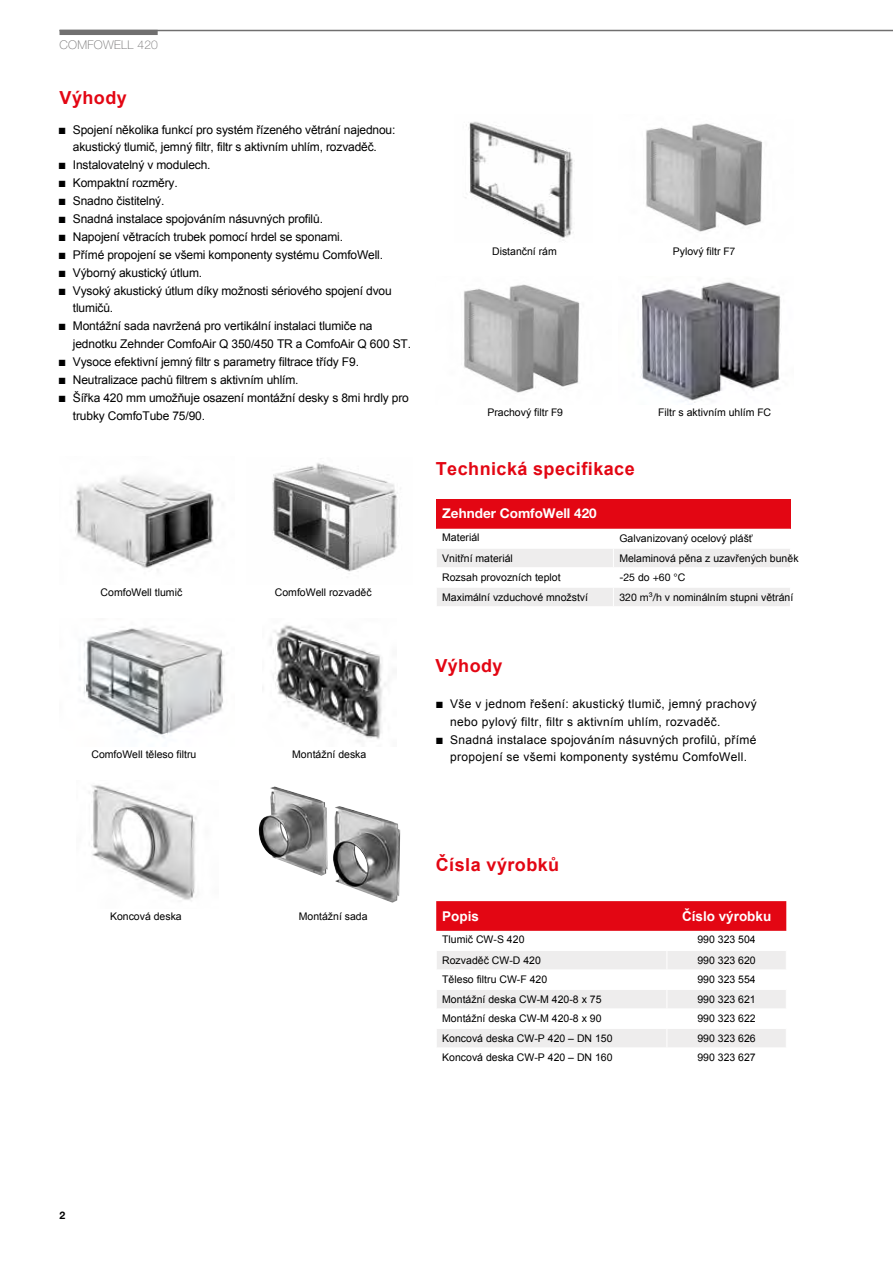
<style>
.page{position:relative;width:893px;height:1263px;background:#fff}
.page>*{position:absolute;margin:0;border:0;box-sizing:border-box;transform-origin:0 0}
.t1{font:700 18px "Arial";letter-spacing:.025em;color:#e30613}
.t2{font:700 13.5px "Helvetica Neue LTW1 G";color:#fff}
.t3{font:700 13.5px "Arial";color:#fff}
.t4{font:12px/17.1px "Arial";letter-spacing:-.01em;color:#000}
.t5{font:12px/17.5px "Arial";letter-spacing:.025em;color:#000}
.t6{font:100 12px "Helvetica Neue LTW1 G";letter-spacing:.025em;color:#706f6f}
.t7{font:10.5px "Arial";color:#000}
.t8{font:10.5px "Helvetica Neuefor Zehnder";color:#000}
.t9{font:700 10.5px "Helvetica Neue LTW1 G";color:#000}
.s1{font-family:"Helvetica Neuefor Zehnder"}
.s2{font-family:"Arial"}
</style>
<div class="page">
<hr style="left:60px;top:30px;width:833px;height:1px;background:#706f6f">
<div style="left:60px;top:30px;width:98px;height:5px;background:#706f6f"></div>
<img style="left:272px;top:463px;width:126px;height:109px">
<img style="left:75px;top:476px;width:144px;height:94px">
<img style="left:79px;top:628px;width:146px;height:110px">
<img style="left:270px;top:625px;width:116px;height:117px">
<img style="left:89px;top:785px;width:108px;height:116px">
<img style="left:258px;top:786px;width:142px;height:117px">
<img style="left:465px;top:121px;width:109px;height:120px">
<img style="left:646px;top:123px;width:116px;height:109px">
<img style="left:464px;top:284px;width:116px;height:109px">
<img style="left:641px;top:282px;width:140px;height:121px">
<div style="left:436px;top:499px;width:354px;height:30px;background:#e30613"></div>
<svg style="left:437px;top:549px;width:353px;height:57px"></svg>
<svg style="left:436px;top:901px;width:350px;height:30px;background:#e30815"></svg>
<div style="left:437px;top:951px;width:349px;height:18px;background:#eeeded"></div>
<svg style="left:437px;top:990px;width:349px;height:57px"></svg>
<p class="t6" style="left:60px;top:37px;width:100px">COMFOWELL 420</p>
<h1 class="t1" style="left:60px;top:86px;width:69px">Výhody</h1>
<p class="t4" style="left:58px;top:121px;width:339px;text-align:center"><span class="s1">■</span> Spojení několika funkcí pro systém řízeného větrání najednou: akustický tlumič, jemný filtr, filtr s aktivním uhlím, rozvaděč.</p>
<p class="t4" style="left:58px;top:157px;width:154px"><span class="s1">■</span> Instalovatelný v modulech.</p>
<p class="t4" style="left:58px;top:175px;width:121px"><span class="s1">■</span> Kompaktní rozměry.</p>
<p class="t4" style="left:58px;top:193px;width:108px"><span class="s1">■</span> Snadno čistitelný.</p>
<p class="t4" style="left:58px;top:211px;width:266px"><span class="s1">■</span> Snadná instalace spojováním násuvných profilů.</p>
<p class="t4" style="left:58px;top:229px;width:286px"><span class="s1">■</span> Napojení větracích trubek pomocí hrdel se sponami.</p>
<p class="t4" style="left:58px;top:247px;width:327px"><span class="s1">■</span> Přímé propojení se všemi komponenty systému ComfoWell.</p>
<p class="t4" style="left:58px;top:265px;width:146px"><span class="s1">■</span> Výborný akustický útlum.</p>
<p class="t4" style="left:73px;top:283px;width:320px;text-indent:-15px"><span class="s1">■</span> Vysoký akustický útlum díky možnosti sériového spojení dvou tlumičů.</p>
<p class="t4" style="left:73px;top:318px;width:340px;text-indent:-15px"><span class="s1">■</span> Montážní sada navržená pro vertikální instalaci tlumiče na jednotku Zehnder ComfoAir Q 350/450 TR a ComfoAir Q 600 ST.</p>
<p class="t4" style="left:58px;top:353px;width:302px"><span class="s1">■</span> Vysoce efektivní jemný filtr s parametry filtrace třídy F9.</p>
<p class="t4" style="left:58px;top:371px;width:242px"><span class="s1">■</span> Neutralizace pachů filtrem s aktivním uhlím.</p>
<p class="t4" style="left:73px;top:388px;width:337px;line-height:18px;text-indent:-15px"><span class="s1">■</span> Šířka 420 mm umožňuje osazení montážní desky s 8mi hrdly pro trubky ComfoTube 75/90.</p>
<p class="t7" style="left:101px;top:586px;width:83px">ComfoWell tlumič</p>
<p class="t7" style="left:275px;top:586px;width:98px">ComfoWell rozvaděč</p>
<p class="t7" style="left:91px;top:748px;width:107px">ComfoWell těleso filtru</p>
<p class="t7" style="left:292px;top:748px;width:76px">Montážní deska</p>
<p class="t7" style="left:492px;top:244px;width:66px">Distanční rám</p>
<p class="t7" style="left:673px;top:244px;width:64px">Pylový filtr <span class="s1">F7</span></p>
<p class="t7" style="left:487px;top:406px;width:77px">Prachový filtr <span class="s1">F9</span></p>
<p class="t7" style="left:658px;top:406px;width:114px">Filtr s aktivním uhlím <span class="s1">FC</span></p>
<h1 class="t1" style="left:436px;top:456px;width:200px">Technická specifikace</h1>
<p class="t2" style="left:442px;top:505px;width:156px">Zehnder ComfoWell 420</p>
<p class="t7" style="left:442px;top:531px;width:39px">Materiál</p>
<p class="t7" style="left:619px;top:532px;width:135px">Galvanizovaný ocelový plášť</p>
<p class="t7" style="left:442px;top:551px;width:72px">Vnitřní materiál</p>
<p class="t7" style="left:619px;top:551px;width:181px">Melaminová pěna z uzavřených buněk</p>
<p class="t7" style="left:442px;top:571px;width:120px">Rozsah provozních teplot</p>
<p class="t8" style="left:619px;top:571px;width:67px">-25 <span class="s2">do</span> +60 °C</p>
<p class="t7" style="left:442px;top:590px;width:147px">Maximální vzduchové množství</p>
<p class="t7" style="left:619px;top:590px;width:175px"><span class="s1">320 m³/h</span> v nominálním stupni větrání</p>
<h1 class="t1" style="left:435px;top:654px;width:69px">Výhody</h1>
<p class="t5" style="left:450px;top:695px;width:308px;text-indent:-15px"><span class="s1">■</span> Vše v jednom řešení: akustický tlumič, jemný prachový nebo pylový filtr, filtr s aktivním uhlím, rozvaděč.</p>
<p class="t5" style="left:435px;top:731px;width:322px;text-align:center"><span class="s1">■</span> Snadná instalace spojováním násuvných profilů, přímé propojení se všemi komponenty systému ComfoWell.</p>
<p class="t7" style="left:110px;top:910px;width:73px">Koncová deska</p>
<p class="t7" style="left:299px;top:910px;width:70px">Montážní sada</p>
<h1 class="t1" style="left:436px;top:853px;width:125px">Čísla výrobků</h1>
<p class="t3" style="left:442px;top:907px;width:38px">Popis</p>
<p class="t7" style="left:442px;top:933px;width:84px">Tlumič CW-S 420</p>
<p class="t3" style="left:682px;top:907px;width:91px">Číslo výrobku</p>
<p class="t7" style="left:697px;top:933px;width:60px">990 323 504</p>
<p class="t7" style="left:442px;top:953px;width:100px">Rozvaděč CW-D 420</p>
<p class="t7" style="left:697px;top:953px;width:60px">990 323 620</p>
<p class="t7" style="left:442px;top:973px;width:107px">Těleso filtru CW-F 420</p>
<p class="t7" style="left:697px;top:973px;width:60px">990 323 554</p>
<p class="t7" style="left:442px;top:992px;width:161px">Montážní deska CW-M 420-8 x 75</p>
<p class="t7" style="left:697px;top:992px;width:60px">990 323 621</p>
<p class="t7" style="left:442px;top:1012px;width:161px">Montážní deska CW-M 420-8 x 90</p>
<p class="t7" style="left:697px;top:1012px;width:60px">990 323 622</p>
<p class="t7" style="left:442px;top:1031px;width:172px">Koncová deska CW-P 420 – DN 150</p>
<p class="t7" style="left:697px;top:1031px;width:60px">990 323 626</p>
<p class="t7" style="left:442px;top:1051px;width:172px">Koncová deska CW-P 420 – DN 160</p>
<p class="t7" style="left:697px;top:1051px;width:60px">990 323 627</p>
<p class="t9" style="left:60px;top:1209px;width:7px">2</p>
</div>
